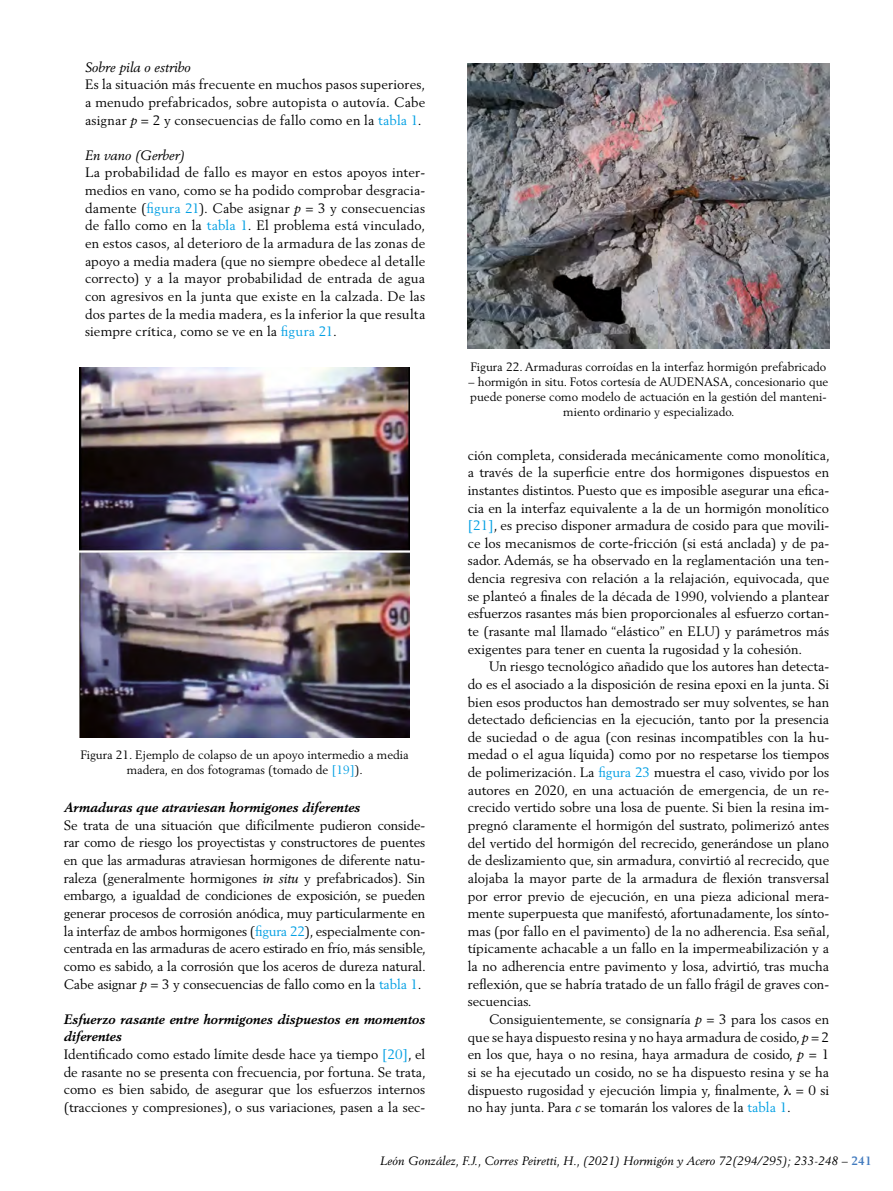
<style>
.page{position:relative;width:893px;height:1191px;background:#fff}
.page>*{position:absolute;margin:0;border:0;box-sizing:border-box;transform-origin:0 0}
.t1{font:13.5px/17.7px "Berling LT Std";color:#000;text-align:justify}
.t2{font:italic 700 13.5px "Berling LT Std";color:#000}
.t3{font:italic 13.5px "Berling LT Std";color:#000}
.t4{font:12px/15px "Berling LT Std";color:#000;text-align:center}
.t5{font:italic 12px "Berling LT Std";letter-spacing:.01em;color:#000}
.s1{font-style:italic}
.s2{color:#009fe3}
.s3{font-weight:700;font-style:italic}
.s4{font-weight:700;font-style:normal;color:#417abe}
</style>
<div class="page">
<img style="left:79px;top:367px;width:331px;height:370px">
<img style="left:468px;top:64px;width:361px;height:285px">
<p class="t3" style="left:85px;top:59px;width:107px">Sobre pila o estribo</p>
<p class="t1" style="left:85px;top:76px;width:342px">Es la situación más frecuente en muchos pasos superiores, a menudo prefabricados, sobre autopista o autovía. Cabe asignar <span class="s1">p</span> = 2 y consecuencias de fallo como en la <span class="s2">tabla 1</span>.</p>
<p class="t3" style="left:85px;top:147px;width:101px">En vano (Gerber)</p>
<p class="t1" style="left:85px;top:164px;width:342px">La probabilidad de fallo es mayor en estos apoyos inter&shy;medios en vano, como se ha podido comprobar desgracia&shy;damente (<span class="s2">figura 21</span>). Cabe asignar <span class="s1">p</span> = 3 y consecuencias de fallo como en la <span class="s2">tabla 1</span>. El problema está vinculado, en estos casos, al deterioro de la armadura de las zonas de apoyo a media madera (que no siempre obedece al detalle correcto) y a la mayor probabilidad de entrada de agua con agresivos en la junta que existe en la calzada. De las dos partes de la media madera, es la inferior la que resulta siempre crítica, como se ve en la <span class="s2">figura 21</span>.</p>
<p class="t4" style="left:80px;top:747px;width:330px">Figura 21. Ejemplo de colapso de un apoyo intermedio a media madera, en dos fotogramas (tomado de <span class="s2">[19]</span>).</p>
<p class="t2" style="left:64px;top:799px;width:298px">Armaduras que atraviesan hormigones diferentes</p>
<p class="t1" style="left:64px;top:816px;width:364px">Se trata de una situación que difícilmente pudieron conside&shy;rar como de riesgo los proyectistas y constructores de puentes en que las armaduras atraviesan hormigones de diferente natu&shy;raleza (generalmente hormigones <span class="s1">in situ</span> y prefabricados). Sin embargo, a igualdad de condiciones de exposición, se pueden generar procesos de corrosión anódica, muy particularmente en la interfaz de ambos hormigones (<span class="s2">figura 22</span>), especialmente con&shy;centrada en las armaduras de acero estirado en frío, más sensible, como es sabido, a la corrosión que los aceros de dureza natural.<br>Cabe asignar <span class="s1">p</span> = 3 y consecuencias de fallo como en la <span class="s2">tabla 1</span>.</p>
<p class="t1" style="left:64px;top:1010px;width:364px;text-align:left"><span class="s3">Esfuerzo rasante entre hormigones dispuestos en momentos diferentes<br></span>Identificado como estado límite desde hace ya tiempo <span class="s2">[20]</span>, el de rasante no se presenta con frecuencia, por fortuna. Se trata, como es bien sabido, de asegurar que los esfuerzos internos (tracciones y compresiones), o sus variaciones, pasen a la sec-</p>
<p class="t4" style="left:471px;top:359px;width:357px">Figura 22. Armaduras corroídas en la interfaz hormigón prefabricado</p>
<p class="t4" style="left:468px;top:374px;width:361px">– hormigón in situ. Fotos cortesía de AUDENASA, concesionario que puede ponerse como modelo de actuación en la gestión del manteni&shy;miento ordinario y especializado.</p>
<p class="t1" style="left:468px;top:446px;width:364px">ción completa, considerada mecánicamente como monolítica, a través de la superficie entre dos hormigones dispuestos en instantes distintos. Puesto que es imposible asegurar una efica&shy;cia en la interfaz equivalente a la de un hormigón monolítico <span class="s2">[21]</span>, es preciso disponer armadura de cosido para que movili&shy;ce los mecanismos de corte-fricción (si está anclada) y de pa&shy;sador. Además, se ha observado en la reglamentación una ten&shy;dencia regresiva con relación a la relajación, equivocada, que se planteó a finales de la década de 1990, volviendo a plantear esfuerzos rasantes más bien proporcionales al esfuerzo cortan&shy;te (rasante mal llamado “elástico” en ELU) y parámetros más exigentes para tener en cuenta la rugosidad y la cohesión.</p>
<p class="t1" style="left:468px;top:657px;width:364px;text-indent:21px">Un riesgo tecnológico añadido que los autores han detecta&shy;do es el asociado a la disposición de resina epoxi en la junta. Si bien esos productos han demostrado ser muy solventes, se han detectado deficiencias en la ejecución, tanto por la presencia de suciedad o de agua (con resinas incompatibles con la hu&shy;medad o el agua líquida) como por no respetarse los tiempos de polimerización. La <span class="s2">figura 23</span> muestra el caso, vivido por los autores en 2020, en una actuación de emergencia, de un re&shy;crecido vertido sobre una losa de puente. Si bien la resina im&shy;pregnó claramente el hormigón del sustrato, polimerizó antes del vertido del hormigón del recrecido, generándose un plano de deslizamiento que, sin armadura, convirtió al recrecido, que alojaba la mayor parte de la armadura de flexión transversal por error previo de ejecución, en una pieza adicional mera&shy;mente superpuesta que manifestó, afortunadamente, los sínto&shy;mas (por fallo en el pavimento) de la no adherencia. Esa señal, típicamente achacable a un fallo en la impermeabilización y a la no adherencia entre pavimento y losa, advirtió, tras mucha reflexión, que se habría tratado de un fallo frágil de graves con&shy;secuencias.</p>
<p class="t1" style="left:468px;top:1010px;width:363px;text-indent:21px">Consiguientemente, se consignaría <span class="s1">p</span> = 3 para los casos en que se haya dispuesto resina y no haya armadura de cosido, <span class="s1">p</span> = 2 en los que, haya o no resina, haya armadura de cosido, <span class="s1">p</span> = 1 si se ha ejecutado un cosido, no se ha dispuesto resina y se ha dispuesto rugosidad y ejecución limpia y, finalmente, = 0 si no hay junta. Para <span class="s1">c</span> se tomarán los valores de la <span class="s2">tabla 1</span>.</p>
<p class="t5" style="left:380px;top:1153px;width:493px">León González, F.J., Corres Peiretti, H., (2021) Hormigón y Acero 72(294/295); 233-248 – <span class="s4">241</span></p>
</div>
